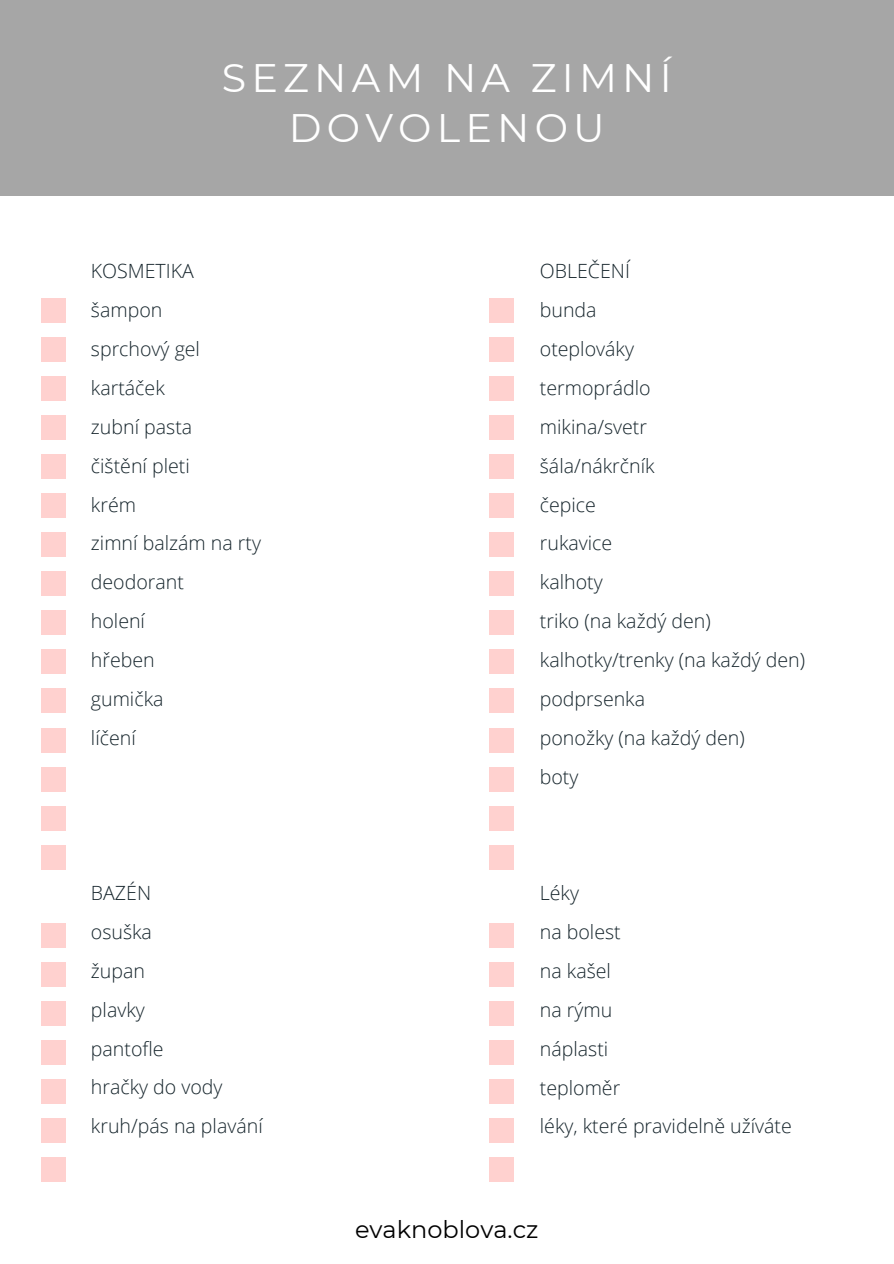
<style>
.page{position:relative;width:894px;height:1264px;background:#fff}
.page>*{position:absolute;margin:0;border:0;box-sizing:border-box;transform-origin:0 0}
.t1{font:39.75px/49.5px "Montserrat";letter-spacing:.13em;color:#fff;text-align:center}
.t2{font:24px "Montserrat";color:#000}
.t3{font:300 19.65px/38.8px "Open Sans";color:#16252c}
.t4{font:300 19.5px/38.8px "Open Sans";color:#16252c}
</style>
<div class="page">
<div style="left:0;top:0;width:893px;height:196px;background:#a6a6a6"></div>
<div style="left:42px;top:298px;width:24px;height:25px;background:#ffd1cf"></div>
<div style="left:42px;top:337px;width:24px;height:25px;background:#ffd1cf"></div>
<div style="left:42px;top:376px;width:24px;height:25px;background:#ffd1cf"></div>
<div style="left:42px;top:415px;width:24px;height:25px;background:#ffd1cf"></div>
<div style="left:42px;top:454px;width:24px;height:25px;background:#ffd1cf"></div>
<div style="left:42px;top:493px;width:24px;height:25px;background:#ffd1cf"></div>
<div style="left:42px;top:532px;width:24px;height:25px;background:#ffd1cf"></div>
<div style="left:42px;top:571px;width:24px;height:25px;background:#ffd1cf"></div>
<div style="left:42px;top:610px;width:24px;height:25px;background:#ffd1cf"></div>
<div style="left:42px;top:649px;width:24px;height:25px;background:#ffd1cf"></div>
<div style="left:42px;top:688px;width:24px;height:25px;background:#ffd1cf"></div>
<div style="left:42px;top:727px;width:24px;height:25px;background:#ffd1cf"></div>
<div style="left:42px;top:767px;width:24px;height:24px;background:#ffd1cf"></div>
<div style="left:42px;top:806px;width:24px;height:24px;background:#ffd1cf"></div>
<div style="left:42px;top:845px;width:24px;height:24px;background:#ffd1cf"></div>
<div style="left:42px;top:923px;width:24px;height:24px;background:#ffd1cf"></div>
<div style="left:42px;top:962px;width:24px;height:24px;background:#ffd1cf"></div>
<div style="left:42px;top:1001px;width:24px;height:24px;background:#ffd1cf"></div>
<div style="left:42px;top:1040px;width:24px;height:24px;background:#ffd1cf"></div>
<div style="left:42px;top:1079px;width:24px;height:24px;background:#ffd1cf"></div>
<div style="left:42px;top:1118px;width:24px;height:24px;background:#ffd1cf"></div>
<div style="left:42px;top:1157px;width:24px;height:24px;background:#ffd1cf"></div>
<div style="left:489px;top:298px;width:24px;height:25px;background:#ffd1cf"></div>
<div style="left:489px;top:337px;width:24px;height:25px;background:#ffd1cf"></div>
<div style="left:489px;top:376px;width:24px;height:25px;background:#ffd1cf"></div>
<div style="left:489px;top:415px;width:24px;height:25px;background:#ffd1cf"></div>
<div style="left:489px;top:454px;width:24px;height:25px;background:#ffd1cf"></div>
<div style="left:489px;top:493px;width:24px;height:25px;background:#ffd1cf"></div>
<div style="left:489px;top:532px;width:24px;height:25px;background:#ffd1cf"></div>
<div style="left:489px;top:571px;width:24px;height:25px;background:#ffd1cf"></div>
<div style="left:489px;top:610px;width:24px;height:25px;background:#ffd1cf"></div>
<div style="left:489px;top:649px;width:24px;height:25px;background:#ffd1cf"></div>
<div style="left:489px;top:688px;width:24px;height:25px;background:#ffd1cf"></div>
<div style="left:489px;top:727px;width:24px;height:25px;background:#ffd1cf"></div>
<div style="left:489px;top:767px;width:24px;height:24px;background:#ffd1cf"></div>
<div style="left:489px;top:806px;width:24px;height:24px;background:#ffd1cf"></div>
<div style="left:489px;top:845px;width:24px;height:24px;background:#ffd1cf"></div>
<div style="left:489px;top:923px;width:24px;height:24px;background:#ffd1cf"></div>
<div style="left:489px;top:962px;width:24px;height:24px;background:#ffd1cf"></div>
<div style="left:489px;top:1001px;width:24px;height:24px;background:#ffd1cf"></div>
<div style="left:489px;top:1040px;width:24px;height:24px;background:#ffd1cf"></div>
<div style="left:489px;top:1079px;width:24px;height:24px;background:#ffd1cf"></div>
<div style="left:489px;top:1118px;width:24px;height:24px;background:#ffd1cf"></div>
<div style="left:489px;top:1157px;width:24px;height:24px;background:#ffd1cf"></div>
<h1 class="t1" style="left:222px;top:53px;width:451px">SEZNAM NA ZIMNÍ<br>DOVOLENOU</h1>
<p class="t4" style="left:91px;top:251px;width:171px">KOSMETIKA šampon<br>sprchový gel kartáček<br>zubní pasta<br>čištění pleti<br>krém<br>zimní balzám na rty deodorant<br>holení<br>hřeben<br>gumička<br>líčení</p>
<p class="t4" style="left:91px;top:873px;width:173px">BAZÉN<br>osuška<br>župan<br>plavky<br>pantofle<br>hračky do vody kruh/pás na plavání</p>
<p class="t3" style="left:539px;top:251px;width:266px">OBLEČENÍ<br>bunda<br>oteplováky<br>termoprádlo<br>mikina/svetr<br>šála/nákrčník<br>čepice<br>rukavice<br>kalhoty<br>triko (na každý den) kalhotky/trenky (na každý den) podprsenka<br>ponožky (na každý den)<br>boty</p>
<p class="t3" style="left:539px;top:873px;width:253px">Léky<br>na bolest<br>na kašel<br>na rýmu<br>náplasti<br>teploměr<br>léky, které pravidelně užíváte</p>
<p class="t2" style="left:355px;top:1214px;width:185px">evaknoblova.cz</p>
</div>
